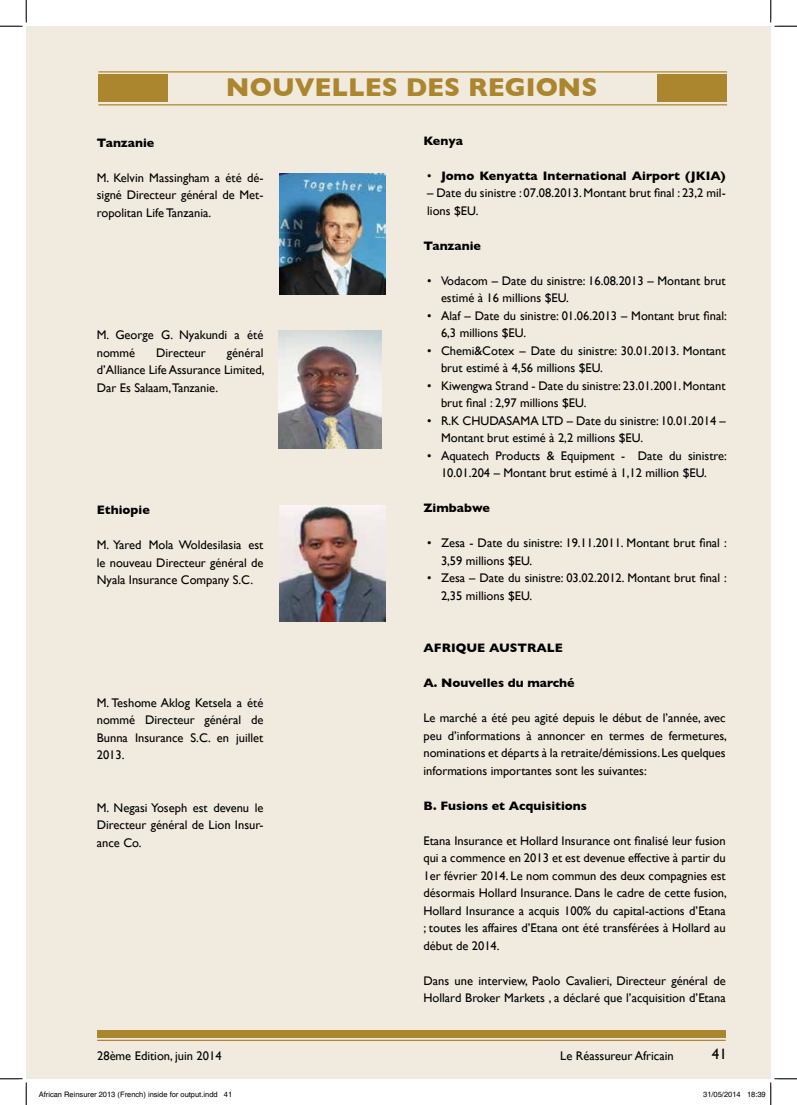
<style>
.page{position:relative;width:797px;height:1105px;background:#fff}
.page>*{position:absolute;margin:0;border:0;box-sizing:border-box;transform-origin:0 0}
.t1{font:700 26.25px "Gill Sans";color:#ac862e}
.t2{font:15px "Gill Sans";color:#000}
.t3{font:12.5px/17.5px "Gill Sans";color:#000}
.t4{font:700 12.5px "Gill Sans";color:#000}
.t5{font:7.5px "Helvetica";color:#000}
.s1{font-weight:400}
</style>
<div class="page">
<div style="left:26px;top:26px;width:744px;height:1053px;background:#f1ebdf"></div>
<div style="left:97px;top:1030px;width:628px;height:7px;background:#ac862e"></div>
<hr style="left:98px;top:71px;width:629px;height:2px;background:#ac862e">
<hr style="left:98px;top:104px;width:629px;height:1px;background:#ac862e">
<hr style="left:97px;top:1040px;width:628px;height:1px;background:#ac862e">
<div style="left:98px;top:74px;width:70px;height:28px;background:#ac862e"></div>
<div style="left:657px;top:74px;width:70px;height:28px;background:#ac862e"></div>
<img style="left:279px;top:173px;width:106px;height:121px">
<img style="left:278px;top:330px;width:104px;height:118px">
<img style="left:279px;top:505px;width:106px;height:117px">
<svg style="left:0;top:0;width:27px;height:27px"></svg>
<svg style="left:0;top:1078px;width:27px;height:27px"></svg>
<svg style="left:770px;top:0;width:27px;height:27px"></svg>
<svg style="left:770px;top:1078px;width:27px;height:27px"></svg>
<h1 class="t1" style="left:226px;top:72px;width:373px">NOUVELLES DES REGIONS</h1>
<p class="t4" style="left:97px;top:135px;width:59px">Tanzanie</p>
<p class="t3" style="left:97px;top:168px;width:168px;text-align:justify">M. Kelvin Massingham a été dé&shy;signé Directeur général de Met&shy;ropolitan Life Tanzania.</p>
<p class="t3" style="left:97px;top:326px;width:168px">M. George G. Nyakundi a été nommé</p>
<p class="t3" style="left:97px;top:343px;width:169px;text-align:justify;text-indent:130px">général d’Alliance Life Assurance Limited, Dar Es Salaam,Tanzanie.</p>
<p class="t3" style="left:156px;top:343px;width:51px">Directeur</p>
<p class="t4" style="left:97px;top:502px;width:54px">Ethiopie</p>
<p class="t3" style="left:97px;top:536px;width:168px;text-align:justify">M. Yared Mola Woldesilasia est le nouveau Directeur général de Nyala Insurance Company S.C.</p>
<p class="t3" style="left:97px;top:693px;width:168px;text-align:justify">M. Teshome Aklog Ketsela a été nommé Directeur général de Bunna Insurance S.C. en juillet 2013.</p>
<p class="t3" style="left:97px;top:798px;width:168px;text-align:justify">M. Negasi Yoseph est devenu le Directeur général de Lion Insur&shy;ance Co.</p>
<p class="t4" style="left:423px;top:133px;width:41px">Kenya</p>
<p class="t4" style="left:427px;top:168px;width:300px"><span class="s1">•</span> Jomo Kenyatta International Airport (JKIA)</p>
<p class="t3" style="left:427px;top:184px;width:300px">– Date du sinistre : 07.08.2013. Montant brut final : 23,2 mil&shy;lions $EU.</p>
<p class="t4" style="left:423px;top:238px;width:59px">Tanzanie</p>
<p class="t3" style="left:441px;top:272px;width:286px;text-indent:-14px">• Vodacom – Date du sinistre: 16.08.2013 – Montant brut estimé à 16 millions $EU.</p>
<p class="t3" style="left:441px;top:307px;width:287px;text-indent:-14px">• Alaf – Date du sinistre: 01.06.2013 – Montant brut final:<br>6,3 millions $EU.</p>
<p class="t3" style="left:441px;top:342px;width:286px;text-indent:-14px">• Chemi&amp;Cotex – Date du sinistre: 30.01.2013. Montant brut estimé à 4,56 millions $EU.</p>
<p class="t3" style="left:441px;top:377px;width:286px;text-indent:-14px">• Kiwengwa Strand - Date du sinistre: 23.01.2001. Montant brut final : 2,97 millions $EU.</p>
<p class="t3" style="left:441px;top:412px;width:286px;text-indent:-14px">• R.K CHUDASAMA LTD – Date du sinistre: 10.01.2014 –<br>Montant brut estimé à 2,2 millions $EU.</p>
<p class="t3" style="left:427px;top:447px;width:301px;text-align:center">• Aquatech Products &amp; Equipment - Date du sinistre:<br>10.01.204 – Montant brut estimé à 1,12 million $EU.</p>
<p class="t4" style="left:423px;top:501px;width:68px">Zimbabwe</p>
<p class="t3" style="left:441px;top:534px;width:287px;text-indent:-14px">• Zesa - Date du sinistre: 19.11.2011. Montant brut final :<br>3,59 millions $EU.</p>
<p class="t3" style="left:441px;top:569px;width:287px;text-indent:-14px">• Zesa – Date du sinistre: 03.02.2012. Montant brut final :<br>2,35 millions $EU.</p>
<p class="t4" style="left:423px;top:641px;width:141px">AFRIQUE AUSTRALE</p>
<p class="t4" style="left:423px;top:676px;width:153px">A. Nouvelles du marché</p>
<p class="t3" style="left:423px;top:709px;width:305px;text-align:justify">Le marché a été peu agité depuis le début de l’année, avec peu d’informations à annoncer en termes de fermetures, nominations et départs à la retraite/démissions. Les quelques informations importantes sont les suivantes:</p>
<p class="t4" style="left:423px;top:798px;width:165px">B. Fusions et Acquisitions</p>
<p class="t3" style="left:423px;top:832px;width:305px;text-align:justify">Etana Insurance et Hollard Insurance ont finalisé leur fusion qui a commence en 2013 et est devenue effective à partir du 1er février 2014. Le nom commun des deux compagnies est désormais Hollard Insurance. Dans le cadre de cette fusion, Hollard Insurance a acquis 100% du capital-actions d’Etana ; toutes les affaires d’Etana ont été transférées à Hollard au début de 2014.</p>
<p class="t3" style="left:423px;top:972px;width:304px">Dans une interview, Paolo Cavalieri, Directeur général de<br>Hollard Broker Markets , a déclaré que l’acquisition d’Etana</p>
<p class="t3" style="left:97px;top:1047px;width:126px">28ème Edition, juin 2014</p>
<p class="t3" style="left:560px;top:1047px;width:115px">Le Réassureur Africain</p>
<p class="t2" style="left:712px;top:1045px;width:16px">41</p>
<p class="t5" style="left:39px;top:1090px;width:195px">African Reinsurer 2013 (French) inside for output.indd 41</p>
<p class="t5" style="left:703px;top:1090px;width:64px">31/05/2014 18:39</p>
</div>
